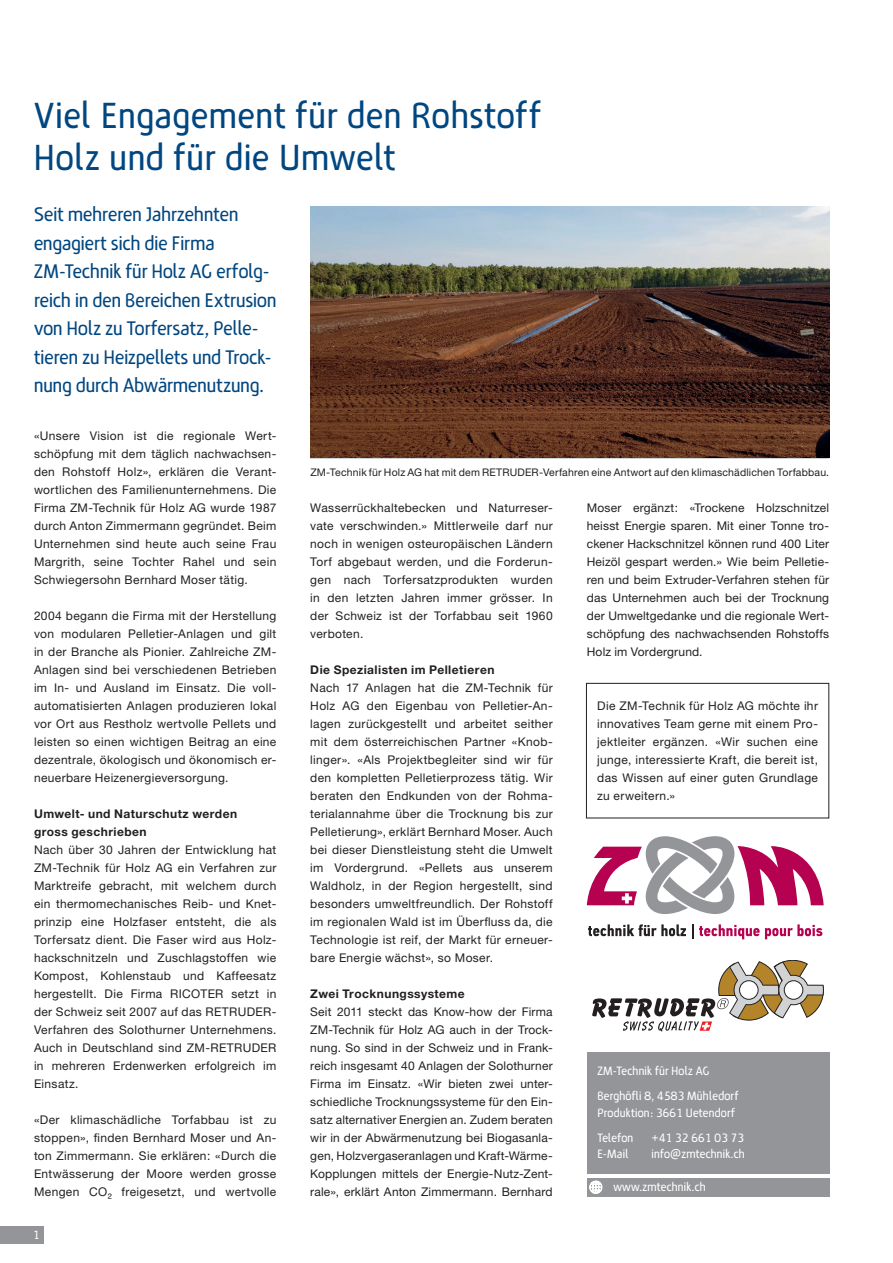
<style>
.page{position:relative;width:893px;height:1263px;background:#fff}
.page>*{position:absolute;margin:0;border:0;box-sizing:border-box;transform-origin:0 0}
.t1{font:36px/42px "Rene Menue";letter-spacing:.03em;color:#004680}
.t2{font:19.5px/28.5px "Rene Menue";letter-spacing:.005em;color:#004680}
.t3{font:12px/18px "Helvetica Neue";letter-spacing:.03em;color:#231f20;text-align:justify}
.t4{font:12px/25px "Rene Menue";letter-spacing:.02em;color:#fff}
.t5{font:700 12px/18px "Helvetica Neue";letter-spacing:.04em;color:#231f20}
.t6{font:10.5px "Helvetica Neue";letter-spacing:.015em;color:#231f20}
</style>
<div class="page">
<div style="left:0;top:1226px;width:44px;height:18px;background:#939598"></div>
<img style="left:310px;top:206px;width:519px;height:252px">
<div style="left:587px;top:1052px;width:242px;height:122px;background:#939598"></div>
<div style="left:587px;top:1178px;width:242px;height:18px;background:#939598"></div>
<svg style="left:589px;top:1181px;width:13px;height:13px"></svg>
<svg style="left:587px;top:836px;width:237px;height:78px"></svg>
<svg style="left:588px;top:924px;width:98px;height:12px"></svg>
<svg style="left:692px;top:924px;width:1px;height:15px"></svg>
<svg style="left:699px;top:924px;width:123px;height:15px"></svg>
<svg style="left:592px;top:960px;width:232px;height:71px"></svg>
<div style="left:739px;top:981px;width:19px;height:18px;background:#fff;border-radius:50%"></div>
<div style="left:739px;top:980px;width:19px;height:19px;border:1px solid #231f20;border-radius:50%"></div>
<div style="left:586px;top:683px;width:243px;height:135px;border:1px solid #231f20"></div>
<h1 class="t1" style="left:34px;top:96px;width:508px">Viel Engagement für den Rohstoff<br>Holz und für die Umwelt</h1>
<h2 class="t2" style="left:34px;top:201px;width:244px">Seit mehreren Jahrzehnten engagiert sich die Firma<br>ZM-Technik für Holz AG erfolg&shy;reich in den Bereichen Extrusion von Holz zu Torfersatz, Pelle&shy;tieren zu Heizpellets und Trock&shy;nung durch Abwärmenutzung.</h2>
<p class="t3" style="left:34px;top:427px;width:244px">«Unsere Vision ist die regionale Wert&shy;schöpfung mit dem täglich nachwachsen&shy;den Rohstoff Holz», erklären die Verant&shy;wortlichen des Familienunternehmens. Die Firma ZM-Technik für Holz AG wurde 1987 durch Anton Zimmermann gegründet. Beim Unternehmen sind heute auch seine Frau Margrith, seine Tochter Rahel und sein Schwiegersohn Bernhard Moser tätig.</p>
<p class="t3" style="left:34px;top:607px;width:244px">2004 begann die Firma mit der Herstellung von modularen Pelletier-Anlagen und gilt in der Branche als Pionier. Zahlreiche ZM-Anlagen sind bei verschiedenen Betrieben im In- und Ausland im Einsatz. Die voll&shy;automatisierten Anlagen produzieren lokal vor Ort aus Restholz wertvolle Pellets und leisten so einen wichtigen Beitrag an eine dezentrale, ökologisch und ökonomisch er&shy;neuerbare Heizenergieversorgung.</p>
<p class="t5" style="left:34px;top:805px;width:205px">Umwelt- und Naturschutz werden gross geschrieben</p>
<p class="t3" style="left:34px;top:841px;width:244px">Nach über 30 Jahren der Entwicklung hat ZM-Technik für Holz AG ein Verfahren zur Marktreife gebracht, mit welchem durch ein thermomechanisches Reib- und Knet&shy;prinzip eine Holzfaser entsteht, die als Torfersatz dient. Die Faser wird aus Holz&shy;hackschnitzeln und Zuschlagstoffen wie Kompost, Kohlenstaub und Kaffeesatz hergestellt. Die Firma RICOTER setzt in der Schweiz seit 2007 auf das RETRUDER-Verfahren des Solothurner Unternehmens.<br>Auch in Deutschland sind ZM-RETRUDER in mehreren Erdenwerken erfolgreich im Einsatz.</p>
<p class="t3" style="left:34px;top:1111px;width:244px">«Der klimaschädliche Torfabbau ist zu stoppen», finden Bernhard Moser und An&shy;ton Zimmermann. Sie erklären: «Durch die Entwässerung der Moore werden grosse Mengen CO</p>
<p class="t6" style="left:310px;top:466px;width:520px">ZM-Technik für Holz AG hat mit dem RETRUDER-Verfahren eine Antwort auf den klimaschädlichen Torfabbau.</p>
<p class="t3" style="left:310px;top:499px;width:244px">Wasserrückhaltebecken und Naturreser&shy;vate verschwinden.» Mittlerweile darf nur noch in wenigen osteuropäischen Ländern Torf abgebaut werden, und die Forderun&shy;gen nach Torfersatzprodukten wurden in den letzten Jahren immer grösser. In der Schweiz ist der Torfabbau seit 1960 verboten.</p>
<p class="t5" style="left:310px;top:661px;width:186px">Die Spezialisten im Pelletieren</p>
<p class="t3" style="left:310px;top:679px;width:244px">Nach 17 Anlagen hat die ZM-Technik für Holz AG den Eigenbau von Pelletier-An&shy;lagen zurückgestellt und arbeitet seither mit dem österreichischen Partner «Knob&shy;linger». «Als Projektbegleiter sind wir für den kompletten Pelletierprozess tätig. Wir beraten den Endkunden von der Rohma&shy;terialannahme über die Trocknung bis zur Pelletierung», erklärt Bernhard Moser. Auch bei dieser Dienstleistung steht die Umwelt im Vordergrund. «Pellets aus unserem Waldholz, in der Region hergestellt, sind besonders umweltfreundlich. Der Rohstoff im regionalen Wald ist im Überfluss da, die Technologie ist reif, der Markt für erneuer&shy;bare Energie wächst», so Moser.</p>
<p class="t5" style="left:310px;top:985px;width:156px">Zwei Trocknungssysteme</p>
<p class="t3" style="left:310px;top:1003px;width:244px">Seit 2011 steckt das Know-how der Firma ZM-Technik für Holz AG auch in der Trock&shy;nung. So sind in der Schweiz und in Frank&shy;reich insgesamt 40 Anlagen der Solothurner Firma im Einsatz. «Wir bieten zwei unter&shy;schiedliche Trocknungssysteme für den Ein&shy;satz alternativer Energien an. Zudem beraten wir in der Abwärmenutzung bei Biogasanla&shy;gen, Holzvergaseranlagen und Kraft-Wärme-Kopplungen mittels der Energie-Nutz-Zent&shy;rale», erklärt Anton Zimmermann. Bernhard</p>
<p class="t3" style="left:587px;top:499px;width:244px">Moser ergänzt: «Trockene Holzschnitzel heisst Energie sparen. Mit einer Tonne tro&shy;ckener Hackschnitzel können rund 400 Liter Heizöl gespart werden.» Wie beim Pelletie&shy;ren und beim Extruder-Verfahren stehen für das Unternehmen auch bei der Trocknung der Umweltgedanke und die regionale Wert&shy;schöpfung des nachwachsenden Rohstoffs Holz im Vordergrund.</p>
<p class="t3" style="left:597px;top:697px;width:222px">Die ZM-Technik für Holz AG möchte ihr innovatives Team gerne mit einem Pro&shy;jektleiter ergänzen. «Wir suchen eine junge, interessierte Kraft, die bereit ist, das Wissen auf einer guten Grundlage zu erweitern.»</p>
<p class="t4" style="left:597px;top:1059px;width:143px">ZM-Technik für Holz AG<br>Berghöfli 8, 4583 Mühledorf</p>
<p class="t4" style="left:597px;top:1101px;width:139px">Produktion: 3661 Uetendorf<br>Telefon</p>
<p class="t4" style="left:651px;top:1126px;width:94px">+41 32 661 03 73</p>
<p class="t4" style="left:597px;top:1142px;width:33px">E-Mail</p>
<p class="t4" style="left:651px;top:1142px;width:95px">info@zmtechnik.ch</p>
<p class="t4" style="left:613px;top:1175px;width:94px">www.zmtechnik.ch</p>
<p class="t3" style="left:108px;top:1189px;width:5px">²</p>
<p class="t3" style="left:122px;top:1183px;width:156px">freigesetzt, und wertvolle</p>
<p class="t4" style="left:33px;top:1223px;width:8px">1</p>
</div>
